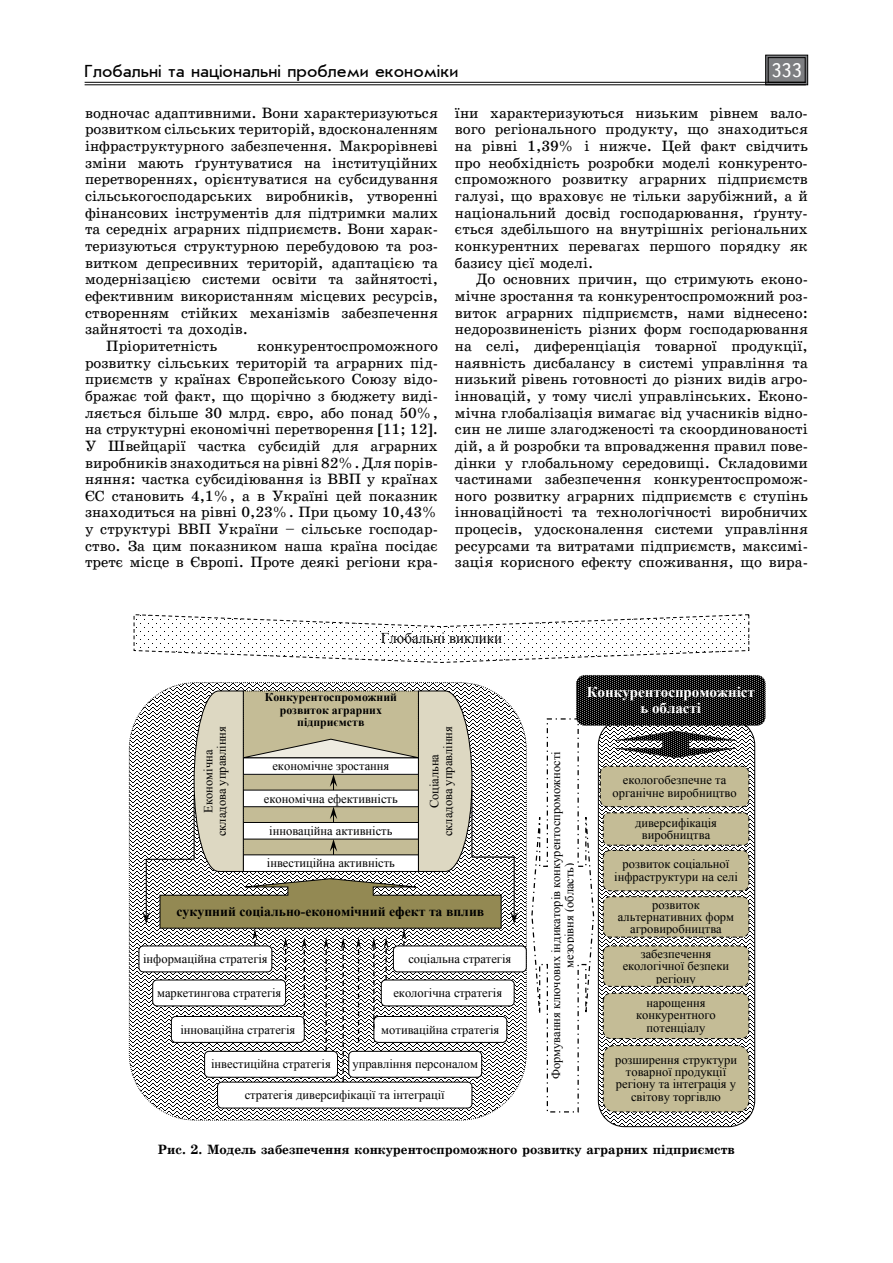
<style>
.page{position:relative;width:893px;height:1263px;background:#fff}
.page>*{position:absolute;margin:0;border:0;box-sizing:border-box;transform-origin:0 0}
.t1{font:19.5px "Ukrainian Text";color:#fff}
.t2{font:18px "Ukrainian Journal Sans";color:#000}
.t3{font:15px/16.6px "Ukrainian School";color:#000;text-align:justify}
.t4{font:700 15px/15.9px "Times New Roman";color:#fff;text-align:center}
.t5{font:15px "Times New Roman";color:#000}
.t6{font:700 13.65px "Times New Roman";color:#000}
.t7{font:700 13.5px "Ukrainian School";color:#000}
.t8{font:12.45px/12.3px "Times New Roman";color:#000;text-align:center}
.t9{font:700 11.85px/12.5px "Times New Roman";color:#000;text-align:center}
</style>
<div class="page">
<svg style="left:765px;top:55px;width:43px;height:30px"></svg>
<div style="left:768px;top:57px;width:37px;height:26px;border:1px solid #000"></div>
<hr style="left:85px;top:82px;width:721px;height:1px;background:#000">
<hr style="left:85px;top:85px;width:721px;height:1px;background:#000">
<svg style="left:133px;top:614px;width:617px;height:49px"></svg>
<img style="left:133px;top:631px;width:617px;height:15px">
<svg style="left:531px;top:718px;width:64px;height:395px"></svg>
<img style="left:548px;top:719px;width:29px;height:392px">
<svg style="left:129px;top:682px;width:398px;height:438px"></svg>
<div style="left:138px;top:945px;width:134px;height:27px;background:#fff;border:1px solid #000;border-radius:4px"></div>
<svg style="left:217px;top:1082px;width:255px;height:26px"></svg>
<img style="left:219px;top:1084px;width:251px;height:22px">
<div style="left:393px;top:945px;width:134px;height:27px;background:#fff;border:1px solid #000;border-radius:4px"></div>
<svg style="left:143px;top:690px;width:375px;height:392px"></svg>
<svg style="left:598px;top:719px;width:157px;height:408px"></svg>
<div style="left:598px;top:718px;width:157px;height:409px;border:1px solid #000;border-radius:26px"></div>
<svg style="left:576px;top:675px;width:189px;height:50px"></svg>
<div style="left:576px;top:675px;width:189px;height:51px;border:1px dashed #000;border-radius:8px"></div>
<img style="left:579px;top:678px;width:183px;height:44px">
<svg style="left:603px;top:730px;width:145px;height:29px"></svg>
<img style="left:663px;top:733px;width:25px;height:22px">
<div style="left:600px;top:766px;width:149px;height:41px;background:#c4bc96;border:1px dashed #000;border-radius:7px"></div>
<div style="left:603px;top:812px;width:146px;height:34px;background:#c4bc96;border:1px dashed #000;border-radius:5px"></div>
<div style="left:603px;top:850px;width:146px;height:41px;background:#c4bc96;border:1px dashed #000;border-radius:7px"></div>
<div style="left:603px;top:896px;width:146px;height:41px;background:#c4bc96;border:1px dashed #000;border-radius:7px"></div>
<div style="left:603px;top:945px;width:146px;height:42px;background:#c4bc96;border:1px dashed #000;border-radius:7px"></div>
<div style="left:603px;top:993px;width:146px;height:46px;background:#c4bc96;border:1px dashed #000;border-radius:8px"></div>
<div style="left:603px;top:1045px;width:146px;height:67px;background:#c4bc96;border:1px dashed #000;border-radius:11px"></div>
<p class="t2" style="left:85px;top:62px;width:375px">Глобальні та національні проблеми економіки</p>
<h1 class="t1" style="left:771px;top:60px;width:32px">333</h1>
<p class="t3" style="left:85px;top:104px;width:354px">водночас адаптивними. Вони характеризуються</p>
<p class="t3" style="left:85px;top:121px;width:354px">розвитком сільських територій, вдосконаленням</p>
<p class="t3" style="left:85px;top:138px;width:354px">інфраструктурного забезпечення. Макрорівневі</p>
<p class="t3" style="left:85px;top:154px;width:354px">зміни мають ґрунтуватися на інституційних</p>
<p class="t3" style="left:85px;top:171px;width:354px">перетвореннях, орієнтуватися на субсидування</p>
<p class="t3" style="left:85px;top:188px;width:354px">сільськогосподарських виробників, утворенні</p>
<p class="t3" style="left:85px;top:204px;width:354px">фінансових інструментів для підтримки малих</p>
<p class="t3" style="left:85px;top:221px;width:354px">та середніх аграрних підприємств. Вони харак-</p>
<p class="t3" style="left:85px;top:238px;width:354px">теризуються структурною перебудовою та роз-</p>
<p class="t3" style="left:85px;top:254px;width:354px">витком депресивних територій, адаптацією та</p>
<p class="t3" style="left:85px;top:271px;width:354px">модернізацією системи освіти та зайнятості,</p>
<p class="t3" style="left:85px;top:288px;width:354px">ефективним використанням місцевих ресурсів,</p>
<p class="t3" style="left:85px;top:304px;width:354px">створенням стійких механізмів забезпечення</p>
<p class="t3" style="left:85px;top:321px;width:165px">зайнятості та доходів.</p>
<p class="t3" style="left:106px;top:338px;width:113px">Пріоритетність</p>
<p class="t3" style="left:455px;top:104px;width:354px">їни характеризуються низьким рівнем вало&shy;вого регіонального продукту, що знаходиться на рівні 1,39% і нижче. Цей факт свідчить про необхідність розробки моделі конкуренто&shy;спроможного розвитку аграрних підприємств галузі, що враховує не тільки зарубіжний, а й національний досвід господарювання, ґрунту&shy;ється здебільшого на внутрішніх регіональних конкурентних перевагах першого порядку як базису цієї моделі.</p>
<p class="t3" style="left:455px;top:271px;width:354px;text-indent:21px">До основних причин, що стримують еконо&shy;мічне зростання та конкурентоспроможний роз&shy;виток аграрних підприємств, нами віднесено: недорозвиненість різних форм господарювання на селі, диференціація товарної продукції, наявність дисбалансу в системі управління та низький рівень готовності до різних видів агро&shy;інновацій, у тому числі управлінських. Еконо&shy;мічна глобалізація вимагає від учасників відно&shy;син не лише злагодженості та скоординованості дій, а й розробки та впровадження правил пове&shy;дінки у глобальному середовищі. Складовими частинами забезпечення конкурентоспромож&shy;ного розвитку аграрних підприємств є ступінь інноваційності та технологічності виробничих процесів, удосконалення системи управління ресурсами та витратами підприємств, максимі&shy;зація корисного ефекту споживання, що вира-</p>
<p class="t3" style="left:85px;top:338px;width:354px;text-indent:172px">конкурентоспроможного розвитку сільських територій та аграрних під&shy;приємств у країнах Європейського Союзу відо&shy;бражає той факт, що щорічно з бюджету виді&shy;ляється більше 30 млрд. євро, або понад 50%, на структурні економічні перетворення [11; 12].<br>У Швейцарії частка субсидій для аграрних виробників знаходиться на рівні 82%. Для порів&shy;няння: частка субсидіювання із ВВП у країнах ЄС становить 4,1%, а в Україні цей показник знаходиться на рівні 0,23%. При цьому 10,43% у структурі ВВП України – сільське господар&shy;ство. За цим показником наша країна посідає третє місце в Європі. Проте деякі регіони кра-</p>
<p class="t8" style="left:201px;top:836px;width:111px;line-height:13.2px;rotate:-90deg">Економічна складова управління</p>
<p class="t5" style="left:381px;top:628px;width:123px">Глобальні виклики</p>
<p class="t9" style="left:265px;top:691px;width:134px">Конкурентоспроможний розвиток аграрних підприємств</p>
<p class="t8" style="left:272px;top:760px;width:118px">економічне зростання</p>
<p class="t8" style="left:264px;top:792px;width:135px">економічна ефективність</p>
<p class="t8" style="left:269px;top:824px;width:125px">інноваційна активність</p>
<p class="t8" style="left:267px;top:857px;width:129px">інвестиційна активність</p>
<p class="t8" style="left:428px;top:836px;width:111px;line-height:13.4px;rotate:-90deg">Соціальна<br>складова управління</p>
<p class="t6" style="left:177px;top:902px;width:309px">сукупний соціально-економічний ефект та вплив</p>
<p class="t8" style="left:143px;top:952px;width:126px">інформаційна стратегія</p>
<p class="t8" style="left:408px;top:952px;width:104px">соціальна стратегія</p>
<p class="t8" style="left:157px;top:986px;width:126px">маркетингова стратегія</p>
<p class="t8" style="left:180px;top:1023px;width:116px">інноваційна стратегія</p>
<p class="t8" style="left:211px;top:1058px;width:121px">інвестиційна стратегія</p>
<p class="t8" style="left:245px;top:1089px;width:201px">стратегія диверсифікації та інтеграції</p>
<p class="t8" style="left:393px;top:986px;width:110px">екологічна стратегія</p>
<p class="t8" style="left:381px;top:1023px;width:120px">мотиваційна стратегія</p>
<p class="t8" style="left:352px;top:1058px;width:127px">управління персоналом</p>
<p class="t4" style="left:587px;top:684px;width:170px">Конкурентоспроможніст ь області</p>
<p class="t8" style="left:549px;top:1079px;width:329px;line-height:13.4px;rotate:-90deg">Формування ключових індикаторів конкурентоспроможності мезорівня (область)</p>
<p class="t8" style="left:613px;top:773px;width:126px">екологобезпечне та органічне виробництво</p>
<p class="t8" style="left:635px;top:816px;width:84px">диверсифікація виробництва</p>
<p class="t8" style="left:614px;top:857px;width:125px">розвиток соціальної інфраструктури на селі</p>
<p class="t8" style="left:618px;top:898px;width:118px">розвиток альтернативних форм агровиробництва</p>
<p class="t8" style="left:623px;top:948px;width:108px">забезпечення екологічної безпеки регіону</p>
<p class="t8" style="left:636px;top:997px;width:81px">нарощення конкурентного потенціалу</p>
<p class="t8" style="left:615px;top:1053px;width:123px">розширення структури товарної продукції регіону та інтеграція у світову торгівлю</p>
<p class="t7" style="left:158px;top:1142px;width:578px">Рис. 2. Модель забезпечення конкурентоспроможного розвитку аграрних підприємств</p>
</div>
